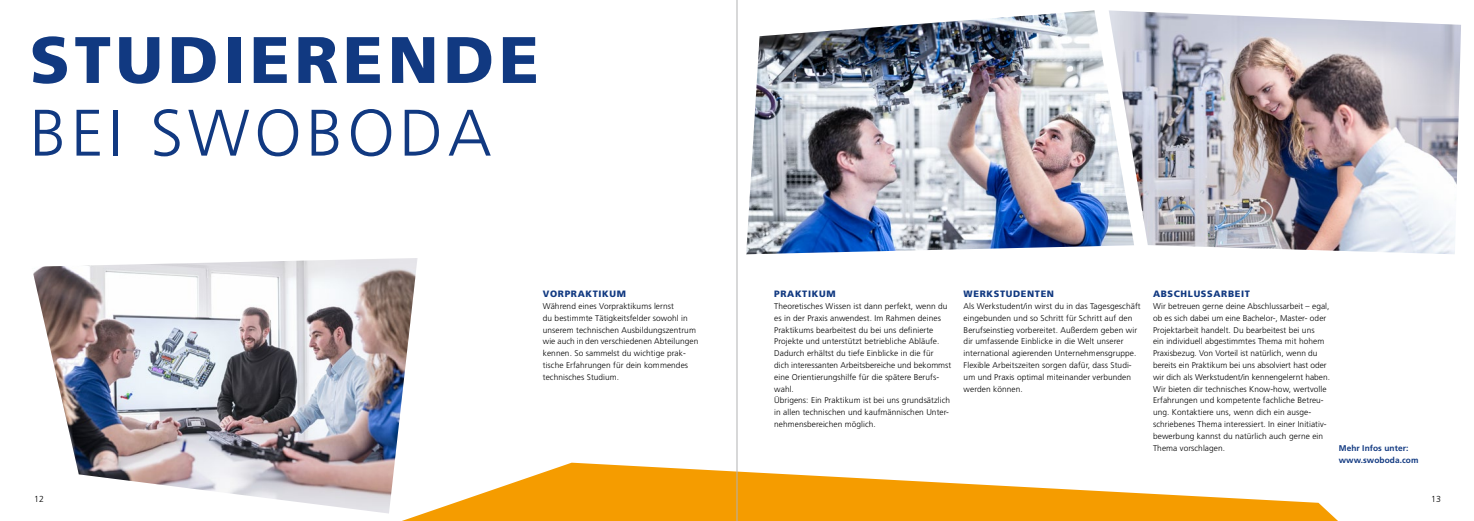
<style>
.page{position:relative;width:1474px;height:521px;background:#fff}
.page>*{position:absolute;margin:0;border:0;box-sizing:border-box;transform-origin:0 0}
.t1{font:900 65.62px "Frutiger LT";letter-spacing:.07em;color:#113981}
.t2{font:300 65.62px "Frutiger LT";letter-spacing:.07em;color:#113981}
.t3{font:900 9.19px "Frutiger LT";letter-spacing:.07em;color:#113981}
.t4{font:300 8.75px "Frutiger LT";color:#000}
.t5{font:300 8.31px/11.8px "Frutiger LT";letter-spacing:.01em;color:#000}
.t6{font:700 8.31px/11.8px "Frutiger LT";letter-spacing:.01em;color:#113981}
</style>
<div class="page">
<img style="left:33px;top:258px;width:384px;height:255px">
<img style="left:1134px;top:11px;width:326px;height:243px">
<img style="left:746px;top:10px;width:388px;height:244px">
<svg style="left:402px;top:463px;width:935px;height:58px;fill:#f59c00"></svg>
<hr style="left:737px;top:0;width:1px;height:521px;background:#b1b2b3">
<h1 class="t1" style="left:30px;top:20px;width:511px">STUDIERENDE</h1>
<h1 class="t2" style="left:30px;top:96px;width:463px">BEI SWOBODA</h1>
<p class="t3" style="left:543px;top:288px;width:85px">VORPRAKTIKUM</p>
<p class="t5" style="left:543px;top:300px;width:157px">Während eines Vorpraktikums lernst<br>du bestimmte Tätigkeitsfelder sowohl in unserem technischen Ausbildungszentrum wie auch in den verschiedenen Abteilungen kennen. So sammelst du wichtige prak&shy;tische Erfahrungen für dein kommendes technisches Studium.</p>
<p class="t3" style="left:774px;top:288px;width:63px">PRAKTIKUM</p>
<p class="t5" style="left:774px;top:300px;width:178px">Theoretisches Wissen ist dann perfekt, wenn du es in der Praxis anwendest. Im Rahmen deines Praktikums bearbeitest du bei uns definierte Projekte und unterstützt betriebliche Abläufe.<br>Dadurch erhältst du tiefe Einblicke in die für<br>dich interessanten Arbeitsbereiche und bekommst eine Orientierungshilfe für die spätere Berufs&shy;wahl.<br>Übrigens: Ein Praktikum ist bei uns grundsätzlich in allen technischen und kaufmännischen Unter&shy;nehmensbereichen möglich.</p>
<p class="t3" style="left:963px;top:288px;width:92px">WERKSTUDENTEN</p>
<p class="t5" style="left:963px;top:300px;width:178px">Als Werkstudent/in wirst du in das Tagesgeschäft eingebunden und so Schritt für Schritt auf den Berufseinstieg vorbereitet. Außerdem geben wir dir umfassende Einblicke in die Welt unserer international agierenden Unternehmensgruppe.<br>Flexible Arbeitszeiten sorgen dafür, dass Studi&shy;um und Praxis optimal miteinander verbunden werden können.</p>
<p class="t3" style="left:1153px;top:288px;width:98px">ABSCHLUSSARBEIT</p>
<p class="t5" style="left:1153px;top:300px;width:178px">Wir betreuen gerne deine Abschlussarbeit – egal, ob es sich dabei um eine Bachelor-, Master- oder Projektarbeit handelt. Du bearbeitest bei uns<br>ein individuell abgestimmtes Thema mit hohem Praxisbezug. Von Vorteil ist natürlich, wenn du bereits ein Praktikum bei uns absolviert hast oder wir dich als Werkstudent/in kennengelernt haben.<br>Wir bieten dir technisches Know-how, wertvolle Erfahrungen und kompetente fachliche Betreu&shy;ung. Kontaktiere uns, wenn dich ein ausge&shy;schriebenes Thema interessiert. In einer Initiativ&shy;bewerbung kannst du natürlich auch gerne ein Thema vorschlagen.</p>
<p class="t6" style="left:1338px;top:442px;width:81px">Mehr Infos unter: www.swoboda.com</p>
<p class="t4" style="left:34px;top:494px;width:11px">12</p>
<p class="t4" style="left:1431px;top:494px;width:11px">13</p>
</div>
